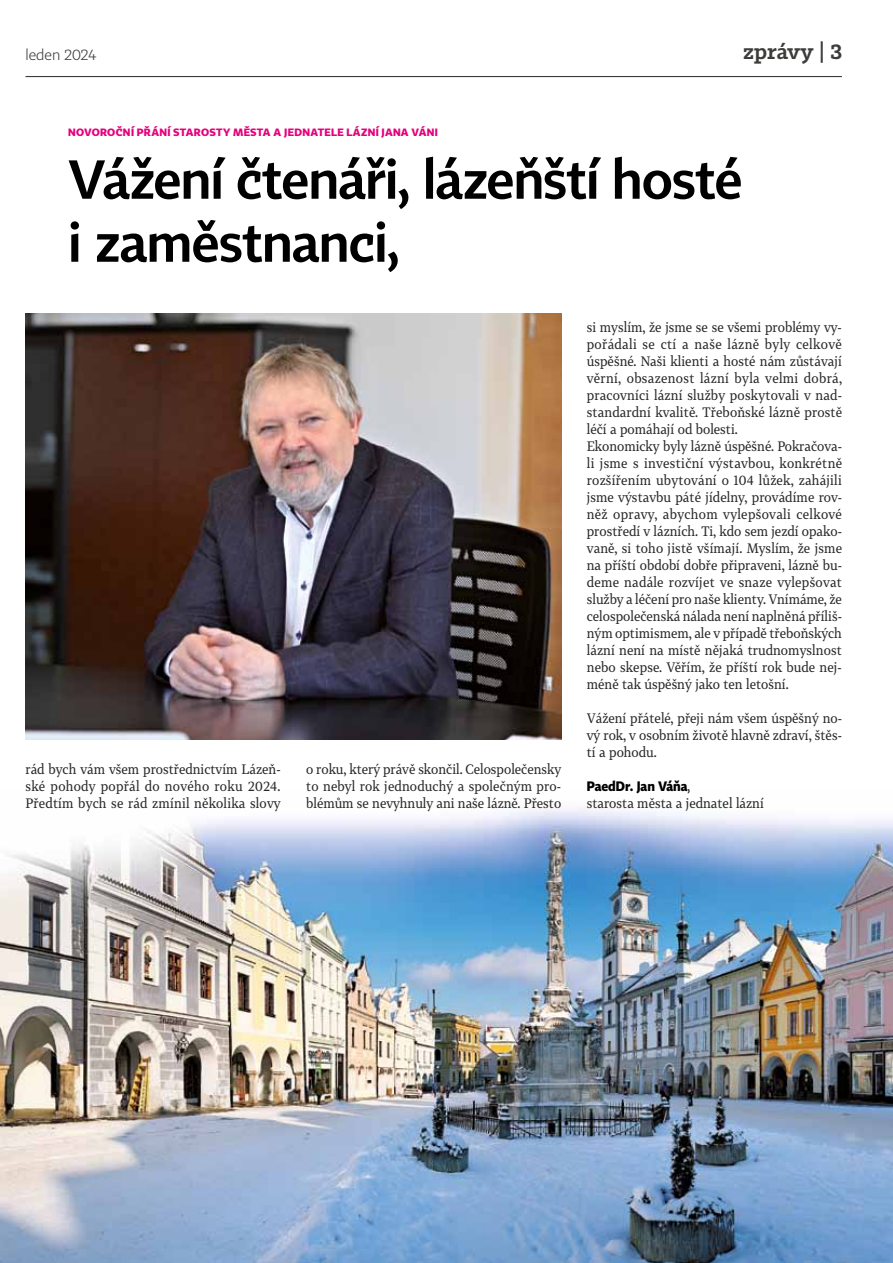
<style>
.page{position:relative;width:893px;height:1263px;background:#fff}
.page>*{position:absolute;margin:0;border:0;box-sizing:border-box;transform-origin:0 0}
.t1{font:300 54px/63px "Tabac Sans";letter-spacing:-.02em;color:#000}
.t2{font:300 21px "Tabac Slab";color:#3c3c3b}
.t3{font:300 15px "Tabac Sans";color:#3c3c3b}
.t4{font:13.5px/17px "Tabac G3";letter-spacing:.005em;color:#282827;text-align:justify;scale:.93 1}
.t5{font:700 13.5px "Tabac Sans";color:#000;scale:.93 1}
.t6{font:700 10.5px "Tabac Sans";letter-spacing:.03em;color:#e6007d}
.s1{font-weight:400}
</style>
<div class="page">
<img style="left:0;top:807px;width:893px;height:456px">
<hr style="left:26px;top:76px;width:816px;height:1px;background:#3c3c3b">
<img style="left:26px;top:314px;width:535px;height:425px">
<p class="t3" style="left:26px;top:45px;width:73px">leden 2024</p>
<h2 class="t2" style="left:743px;top:39px;width:100px">zprávy | 3</h2>
<p class="t6" style="left:68px;top:126px;width:371px">NOVOROČNÍ PŘÁNÍ STAROSTY MĚSTA A JEDNATELE LÁZNÍ JANA VÁNI</p>
<h1 class="t1" style="left:68px;top:148px;width:676px">Vážení čtenáři, lázeňští hosté i zaměstnanci,</h1>
<p class="t4" style="left:26px;top:760px;width:276px">rád bych vám všem prostřednictvím Lázeň&shy;ské pohody popřál do nového roku 2024.<br>Předtím bych se rád zmínil několika slovy</p>
<p class="t4" style="left:306px;top:760px;width:276px">o roku, který právě skončil. Celospolečensky to nebyl rok jednoduchý a společným pro&shy;blémům se nevyhnuly ani naše lázně. Přesto</p>
<p class="t4" style="left:587px;top:318px;width:276px;text-align:left">si myslím, že jsme se se všemi problémy vy&shy;pořádali se ctí a naše lázně byly celkově úspěšné. Naši klienti a hosté nám zůstávají věrní, obsazenost lázní byla velmi dobrá, pracovníci lázní služby poskytovali v nad&shy;standardní kvalitě. Třeboňské lázně prostě léčí a pomáhají od bolesti.<br>Ekonomicky byly lázně úspěšné. Pokračova&shy;li jsme s investiční výstavbou, konkrétně rozšířením ubytování o 104 lůžek, zahájili jsme výstavbu páté jídelny, provádíme rov&shy;něž opravy, abychom vylepšovali celkové prostředí v lázních. Ti, kdo sem jezdí opako&shy;vaně, si toho jistě všímají. Myslím, že jsme na příští období dobře připraveni, lázně bu&shy;deme nadále rozvíjet ve snaze vylepšovat služby a léčení pro naše klienty. Vnímáme, že celospolečenská nálada není naplněná příliš&shy;ným optimismem, ale v případě třeboňských lázní není na místě nějaká trudnomyslnost nebo skepse. Věřím, že příští rok bude nej&shy;méně tak úspěšný jako ten letošní.</p>
<p class="t4" style="left:587px;top:709px;width:276px">Vážení přátelé, přeji nám všem úspěšný no&shy;vý rok, v osobním životě hlavně zdraví, štěs&shy;tí a pohodu.</p>
<p class="t5" style="left:587px;top:778px;width:113px">PAEDDR. JAN VÁŇA<span class="s1">,</span></p>
<p class="t4" style="left:587px;top:794px;width:192px">starosta města a jednatel lázní</p>
</div>
